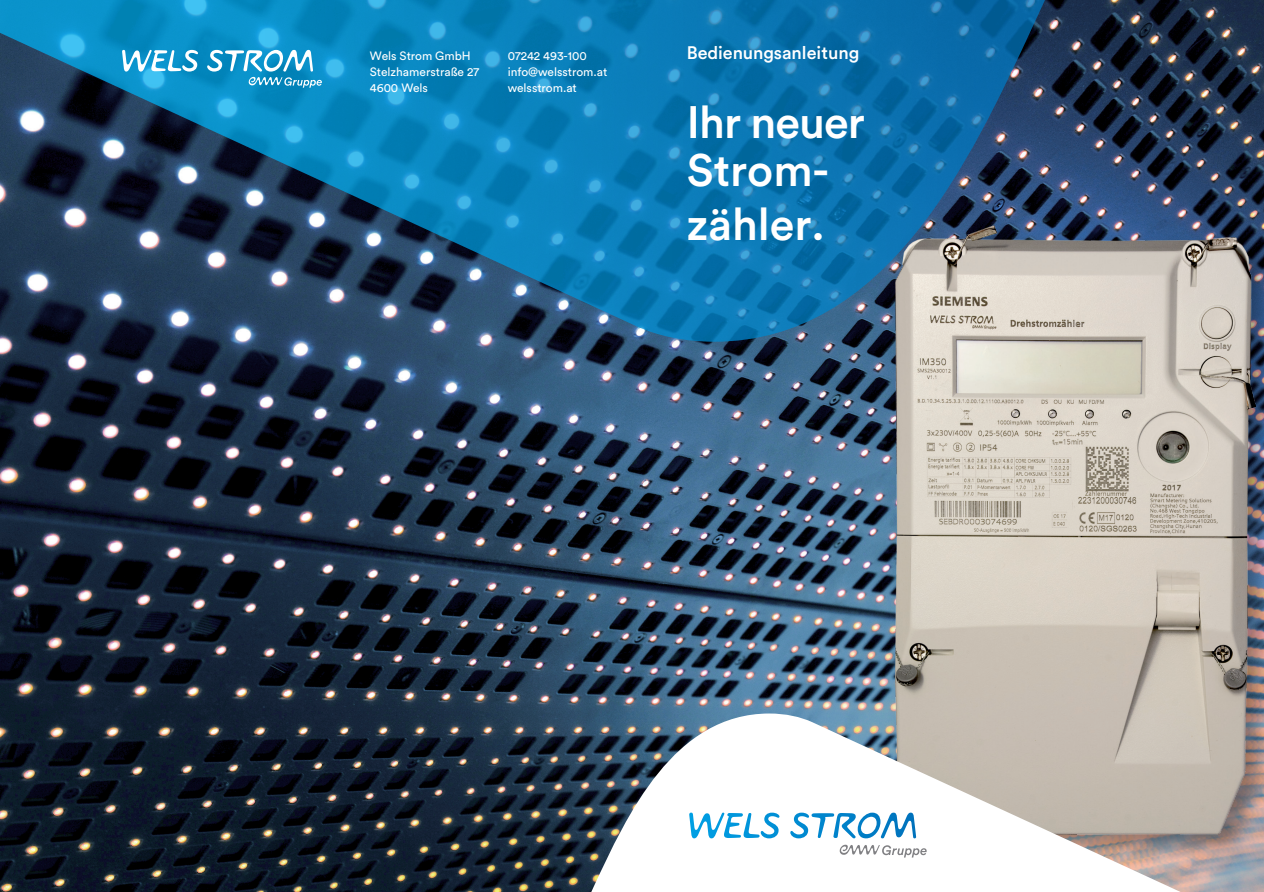
<style>
.page{position:relative;width:1264px;height:892px;background:#fff}
.page>*{position:absolute;margin:0;border:0;box-sizing:border-box;transform-origin:0 0}
.t1{font:500 45px/48px "Circular Pro";letter-spacing:-.02em;color:#fff}
.t2{font:500 45px "Circular Pro";color:#fff}
.t3{font:500 18px "Circular Pro";letter-spacing:-.005em;color:#fff}
.t4{font:12px/16.2px "Circular Pro";letter-spacing:-.005em;color:#fff}
</style>
<div class="page">
<img style="left:0;top:0;width:1263px;height:892px">
<img style="left:883px;top:213px;width:380px;height:500px">
<img style="left:894px;top:226px;width:360px;height:487px">
<svg style="left:0;top:0;width:1185px;height:342px"></svg>
<svg style="left:508px;top:713px;width:755px;height:179px"></svg>
<svg style="left:689px;top:813px;width:90px;height:25px"></svg>
<svg style="left:790px;top:813px;width:125px;height:25px"></svg>
<svg style="left:839px;top:844px;width:87px;height:14px"></svg>
<svg style="left:122px;top:50px;width:76px;height:22px"></svg>
<svg style="left:207px;top:50px;width:115px;height:38px"></svg>
<p class="t4" style="left:370px;top:47px;width:102px">Wels Strom GmbH</p>
<h2 class="t3" style="left:686px;top:40px;width:174px">Bedienungsanleitung</h2>
<p class="t4" style="left:370px;top:63px;width:111px">Stelzhamerstraße 27<br>4600 Wels</p>
<p class="t4" style="left:507px;top:47px;width:101px">07242 493-100 info@welsstrom.at welsstrom.at</p>
<h1 class="t1" style="left:686px;top:96px;width:179px">Ihr neuer<br>Strom-</h1>
<h1 class="t2" style="left:686px;top:193px;width:139px">zähler.</h1>
</div>
